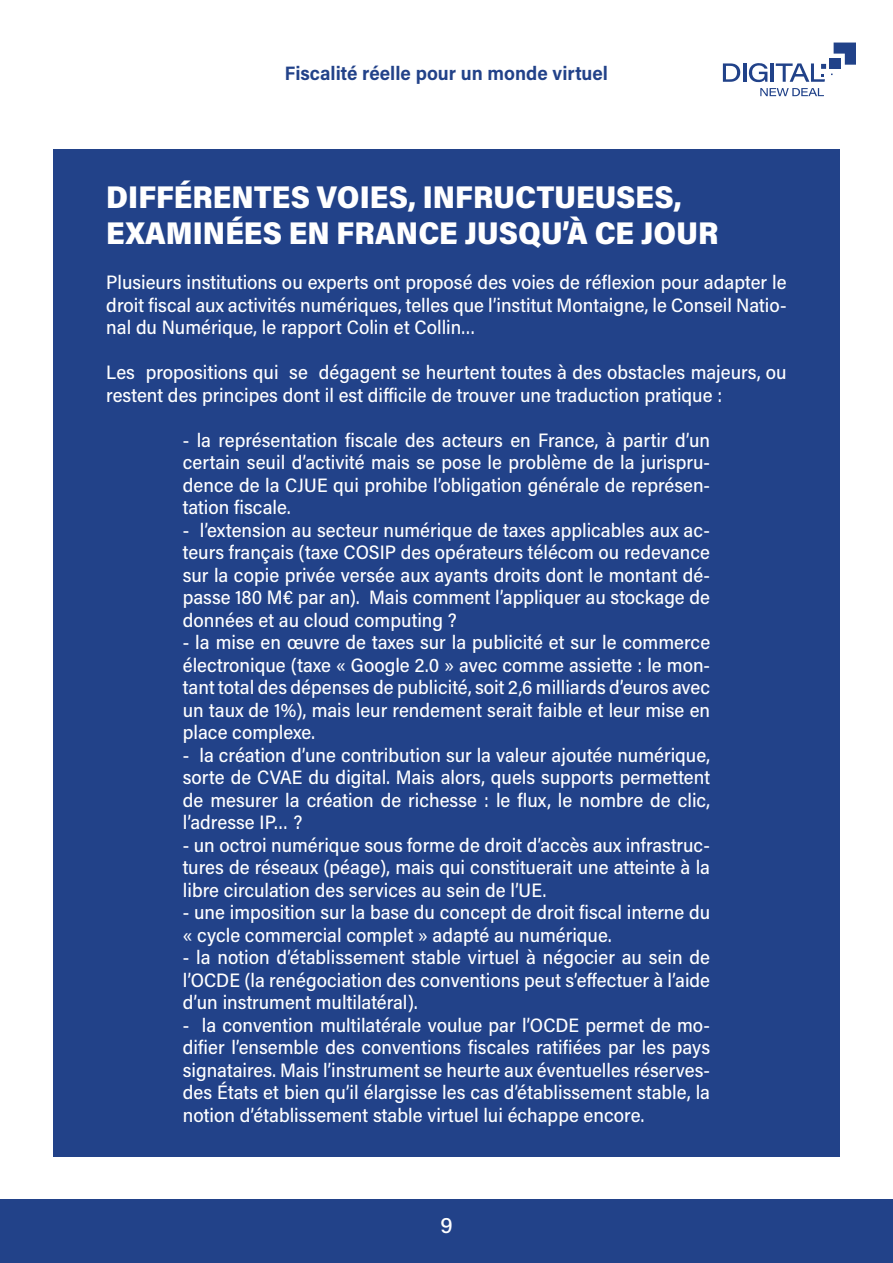
<style>
.page{position:relative;width:893px;height:1263px;background:#fff}
.page>*{position:absolute;margin:0;border:0;box-sizing:border-box;transform-origin:0 0}
.t1{font:900 31.5px/36px "Acumin Pro Semi Cond";letter-spacing:.005em;color:#fff}
.t2{font:500 22.5px "Acumin Pro";color:#fff}
.t3{font:500 19.5px/22.5px "Acumin Pro Semi Cond";color:#fff;text-align:justify}
.t4{font:700 19.5px "Acumin Pro Semi Cond";color:#224289}
</style>
<div class="page">
<div style="left:0;top:1199px;width:893px;height:64px;background:#224289"></div>
<svg style="left:723px;top:63px;width:17px;height:19px"></svg>
<svg style="left:749px;top:63px;width:18px;height:19px"></svg>
<hr style="left:771px;top:63px;width:3px;height:19px;background:#214289">
<hr style="left:743px;top:63px;width:3px;height:19px;background:#214289">
<svg style="left:760px;top:88px;width:64px;height:8px"></svg>
<svg style="left:776px;top:43px;width:80px;height:39px"></svg>
<div style="left:53px;top:149px;width:787px;height:1008px;background:#224289"></div>
<p class="t4" style="left:285px;top:59px;width:324px">Fiscalité réelle pour un monde virtuel</p>
<h1 class="t1" style="left:106px;top:178px;width:614px">DIFFÉRENTES VOIES, INFRUCTUEUSES,<br>EXAMINÉES EN FRANCE JUSQU’À CE JOUR</h1>
<p class="t3" style="left:106px;top:270px;width:682px">Plusieurs institutions ou experts ont proposé des voies de réflexion pour adapter le droit fiscal aux activités numériques, telles que l’institut Montaigne, le Conseil Natio&shy;nal du Numérique, le rapport Colin et Collin…</p>
<p class="t3" style="left:106px;top:360px;width:682px">Les propositions qui se dégagent se heurtent toutes à des obstacles majeurs, ou restent des principes dont il est difficile de trouver une traduction pratique :</p>
<p class="t3" style="left:183px;top:428px;width:529px">- la représentation fiscale des acteurs en France, à partir d’un certain seuil d’activité mais se pose le problème de la jurispru&shy;dence de la CJUE qui prohibe l’obligation générale de représen&shy;tation fiscale.</p>
<p class="t3" style="left:183px;top:518px;width:529px">- l’extension au secteur numérique de taxes applicables aux ac&shy;teurs français (taxe COSIP des opérateurs télécom ou redevance sur la copie privée versée aux ayants droits dont le montant dé&shy;passe 180 M€ par an). Mais comment l’appliquer au stockage de données et au cloud computing ?</p>
<p class="t3" style="left:183px;top:630px;width:529px">- la mise en œuvre de taxes sur la publicité et sur le commerce électronique (taxe « Google 2.0 » avec comme assiette : le mon&shy;tant total des dépenses de publicité, soit 2,6 milliards d’euros avec un taux de 1%), mais leur rendement serait faible et leur mise en place complexe.</p>
<p class="t3" style="left:183px;top:743px;width:529px">- la création d’une contribution sur la valeur ajoutée numérique, sorte de CVAE du digital. Mais alors, quels supports permettent de mesurer la création de richesse : le flux, le nombre de clic, l’adresse IP… ?</p>
<p class="t3" style="left:183px;top:833px;width:529px">- un octroi numérique sous forme de droit d’accès aux infrastruc&shy;tures de réseaux (péage), mais qui constituerait une atteinte à la libre circulation des services au sein de l’UE.</p>
<p class="t3" style="left:183px;top:900px;width:529px">- une imposition sur la base du concept de droit fiscal interne du « cycle commercial complet » adapté au numérique.</p>
<p class="t3" style="left:183px;top:945px;width:529px">- la notion d’établissement stable virtuel à négocier au sein de l’OCDE (la renégociation des conventions peut s’effectuer à l’aide d’un instrument multilatéral).</p>
<p class="t3" style="left:183px;top:1013px;width:529px">- la convention multilatérale voulue par l’OCDE permet de mo&shy;difier l’ensemble des conventions fiscales ratifiées par les pays signataires. Mais l’instrument se heurte aux éventuelles réserves&shy;des États et bien qu’il élargisse les cas d’établissement stable, la notion d’établissement stable virtuel lui échappe encore.</p>
<p class="t2" style="left:440px;top:1210px;width:14px">9</p>
</div>
